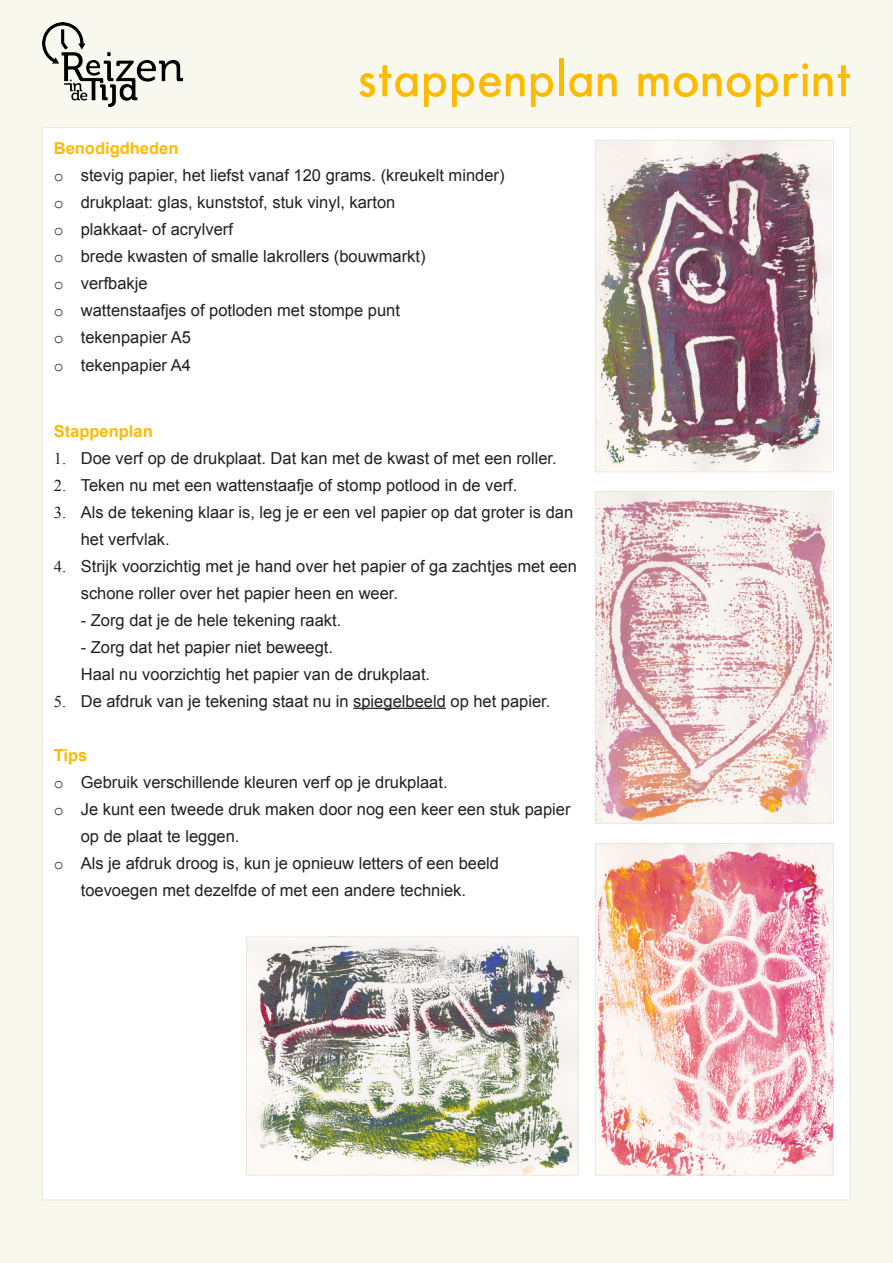
<style>
.page{position:relative;width:893px;height:1263px;background:#f9f8ef}
.page>*{position:absolute;margin:0;border:0;box-sizing:border-box;transform-origin:0 0}
.t1{font:500 54px "Futura";letter-spacing:.075em;color:#ffba00}
.No_Spacing{font:16.5px/27px "Arial";color:#231f20}
.No_Spacing-2{font:700 16.5px "Arial";color:#ffba00}
.s1{font-family:"Courier New"}
.s2{font-family:"Times New Roman"}
</style>
<div class="page">
<img style="left:43px;top:22px;width:140px;height:85px">
<div style="left:42px;top:127px;width:808px;height:1073px;background:#fff;border:1px solid #eae8dd"></div>
<hr style="left:353px;top:708px;width:93px;height:1px;background:#231f20">
<img style="left:597px;top:142px;width:234px;height:328px">
<div style="left:595px;top:140px;width:239px;height:332px;border:1px solid #eae8dd"></div>
<img style="left:597px;top:493px;width:234px;height:328px">
<div style="left:595px;top:491px;width:239px;height:332px;border:1px solid #eae8dd"></div>
<img style="left:597px;top:845px;width:235px;height:328px">
<div style="left:595px;top:843px;width:239px;height:332px;border:1px solid #eae8dd"></div>
<img style="left:248px;top:939px;width:328px;height:234px">
<div style="left:246px;top:937px;width:332px;height:238px;border:1px solid #eae8dd"></div>
<p class="t1" style="left:359px;top:51px;width:492px">stappenplan monoprint</p>
<p class="No_Spacing-2" style="left:54px;top:138px;width:126px">Benodigdheden</p>
<p class="No_Spacing" style="left:54px;top:162px;width:452px"><span class="s1">o</span> stevig papier, het liefst vanaf 120 grams. (kreukelt minder)</p>
<p class="No_Spacing" style="left:54px;top:189px;width:343px"><span class="s1">o</span> drukplaat: glas, kunststof, stuk vinyl, karton</p>
<p class="No_Spacing" style="left:54px;top:216px;width:181px"><span class="s1">o</span> plakkaat- of acrylverf</p>
<p class="No_Spacing" style="left:54px;top:243px;width:373px"><span class="s1">o</span> brede kwasten of smalle lakrollers (bouwmarkt)</p>
<p class="No_Spacing" style="left:54px;top:270px;width:95px"><span class="s1">o</span> verfbakje</p>
<p class="No_Spacing" style="left:54px;top:297px;width:348px"><span class="s1">o</span> wattenstaafjes of potloden met stompe punt</p>
<p class="No_Spacing" style="left:54px;top:324px;width:139px"><span class="s1">o</span> tekenpapier A5</p>
<p class="No_Spacing" style="left:54px;top:351px;width:139px"><span class="s1">o</span> tekenpapier A4</p>
<p class="No_Spacing-2" style="left:54px;top:420px;width:101px">Stappenplan</p>
<p class="No_Spacing" style="left:54px;top:444px;width:504px"><span class="s2">1.</span> Doe verf op de drukplaat. Dat kan met de kwast of met een roller.</p>
<p class="No_Spacing" style="left:54px;top:471px;width:465px"><span class="s2">2.</span> Teken nu met een wattenstaafje of stomp potlood in de verf.</p>
<p class="No_Spacing" style="left:81px;top:498px;width:494px;text-indent:-27px"><span class="s2">3.</span> Als de tekening klaar is, leg je er een vel papier op dat groter is dan het verfvlak.</p>
<p class="No_Spacing" style="left:81px;top:552px;width:498px;text-indent:-27px"><span class="s2">4.</span> Strijk voorzichtig met je hand over het papier of ga zachtjes met een schone roller over het papier heen en weer.</p>
<p class="No_Spacing" style="left:81px;top:606px;width:262px">- Zorg dat je de hele tekening raakt.</p>
<p class="No_Spacing" style="left:81px;top:633px;width:254px">- Zorg dat het papier niet beweegt.</p>
<p class="No_Spacing" style="left:81px;top:660px;width:351px">Haal nu voorzichtig het papier van de drukplaat.</p>
<p class="No_Spacing" style="left:54px;top:687px;width:498px"><span class="s2">5.</span> De afdruk van je tekening staat nu in spiegelbeeld op het papier.</p>
<p class="No_Spacing-2" style="left:54px;top:744px;width:35px">Tips</p>
<p class="No_Spacing" style="left:54px;top:768px;width:395px"><span class="s1">o</span> Gebruik verschillende kleuren verf op je drukplaat.</p>
<p class="No_Spacing" style="left:81px;top:795px;width:491px;text-indent:-27px"><span class="s1">o</span> Je kunt een tweede druk maken door nog een keer een stuk papier op de plaat te leggen.</p>
<p class="No_Spacing" style="left:54px;top:849px;width:447px;text-align:center"><span class="s1">o</span> Als je afdruk droog is, kun je opnieuw letters of een beeld toevoegen met dezelfde of met een andere techniek.</p>
</div>
